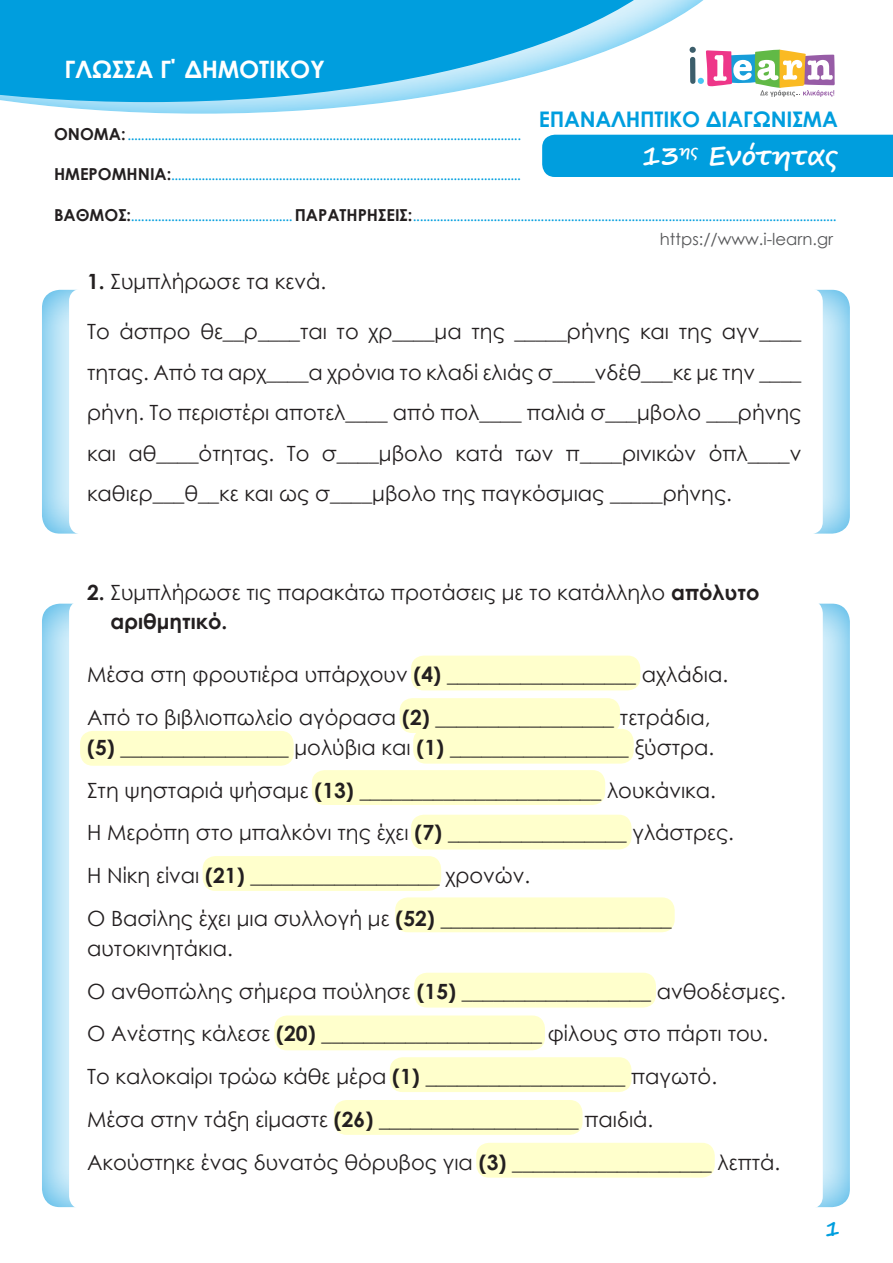
<style>
.page{position:relative;width:893px;height:1263px;background:#fff}
.page>*{position:absolute;margin:0;border:0;box-sizing:border-box;transform-origin:0 0}
.t1{font:700 26.25px "Segoe Print";letter-spacing:-.01em;color:#fff}
.t2{font:700 24px "Century Gothic";letter-spacing:-.01em;color:#fff}
.t3{font:700 21.45px "Century Gothic";letter-spacing:-.01em;color:#009ede}
.t4{font:21px/42.8px "Century Gothic";color:#231f20}
.t5{font:700 21px "Segoe Script";color:#009ede}
.t6{font:16.5px "Century Gothic";color:#57585a}
.t7{font:700 12px "Century Gothic";color:#009ede}
.s1{font-size:16.5px;color:#231f20}
.s2{font-weight:700}
</style>
<div class="page">
<div style="left:42px;top:288px;width:808px;height:246px;background:#009ede;opacity:.75"></div>
<div style="left:69px;top:288px;width:754px;height:246px;background:#fff;border-radius:13px"></div>
<div style="left:42px;top:601px;width:808px;height:606px;background:#009ede;opacity:.75"></div>
<div style="left:69px;top:600px;width:754px;height:609px;background:#fff;border-radius:13px"></div>
<svg style="left:759px;top:49px;width:76px;height:48px"></svg>
<div style="left:0;top:0;width:759px;height:116px;background:#00aeef;opacity:.75"></div>
<svg style="left:0;top:0;width:706px;height:102px"></svg>
<div style="left:542px;top:135px;width:351px;height:42px;background:#009ede"></div>
<div style="left:411px;top:656px;width:229px;height:34px;background:#ffc;border-radius:13px"></div>
<div style="left:312px;top:770px;width:293px;height:35px;background:#ffc;border-radius:13px"></div>
<div style="left:411px;top:815px;width:221px;height:34px;background:#ffc;border-radius:13px"></div>
<div style="left:203px;top:856px;width:238px;height:35px;background:#ffc;border-radius:13px"></div>
<div style="left:395px;top:897px;width:280px;height:35px;background:#ffc;border-radius:13px"></div>
<div style="left:390px;top:1057px;width:242px;height:35px;background:#ffc;border-radius:13px"></div>
<div style="left:334px;top:1100px;width:249px;height:35px;background:#ffc;border-radius:13px"></div>
<div style="left:476px;top:1143px;width:239px;height:35px;background:#ffc;border-radius:13px"></div>
<div style="left:414px;top:973px;width:242px;height:34px;background:#ffc;border-radius:13px"></div>
<div style="left:274px;top:1015px;width:271px;height:35px;background:#ffc;border-radius:13px"></div>
<div style="left:400px;top:698px;width:220px;height:35px;background:#ffc;border-radius:13px"></div>
<div style="left:413px;top:729px;width:221px;height:35px;background:#ffc;border-radius:13px"></div>
<div style="left:80px;top:731px;width:214px;height:35px;background:#ffc;border-radius:13px"></div>
<p class="t2" style="left:65px;top:51px;width:262px">ΓΛΩΣΣΑ Γ΄ ΔΗΜΟΤΙΚΟΥ</p>
<p class="t3" style="left:539px;top:103px;width:72px">Επαναλη</p>
<p class="t3" style="left:640px;top:103px;width:27px">πτικό</p>
<p class="t3" style="left:706px;top:103px;width:29px">Διαγώ</p>
<p class="t3" style="left:771px;top:103px;width:29px">νισμα</p>
<p class="t1" style="left:642px;top:131px;width:198px">13<sup>ης</sup> Ενότητας</p>
<p class="t7" style="left:54px;top:126px;width:468px"><span class="s1">ONOMA:</span> .....................................................................................................................</p>
<p class="t7" style="left:54px;top:167px;width:468px"><span class="s1">ΗΜΕΡΟΜΗΝΙΑ:</span>........................................................................................................</p>
<p class="t7" style="left:54px;top:207px;width:784px"><span class="s1">ΒΑΘΜΟΣ:</span>................................................ <span class="s1">ΠΑΡΑΤΗΡΗΣΕΙΣ:</span>..............................................................................................................................</p>
<p class="t6" style="left:660px;top:227px;width:175px">https://www.i-learn.gr</p>
<p class="t4" style="left:87px;top:259px;width:241px"><span class="s2">1.</span> Συμπλήρωσε τα κενά.</p>
<p class="t4" style="left:87px;top:311px;width:716px;line-height:40.5px;text-align:justify">Το άσπρο θε__ρ____ται το χρ____μα της _____ρήνης και της αγν____ τητας. Από τα αρχ____α χρόνια το κλαδί ελιάς σ____νδέθ___κε με την ____ ρήνη. Το περιστέρι αποτελ____ από πολ____ παλιά σ___μβολο ___ρήνης και αθ____ότητας. Το σ____μβολο κατά των π____ρινικών όπλ____ν καθιερ___θ__κε και ως σ____μβολο της παγκόσμιας _____ρήνης.</p>
<p class="t4" style="left:111px;top:578px;width:650px;line-height:28.5px;text-indent:-24px"><span class="s2">2.</span> Συμπλήρωσε τις παρακάτω προτάσεις με το κατάλληλο <span class="s2">απόλυτο αριθμητικό.</span></p>
<p class="t4" style="left:87px;top:653px;width:643px">Μέσα στη φρουτιέρα υπάρχουν <span class="s2">(4)</span> __________________ αχλάδια.<br>Από το βιβλιοπωλείο αγόρασα <span class="s2">(2)</span> _________________ τετράδια,</p>
<p class="t4" style="left:87px;top:725px;width:648px"><span class="s2">(5)</span> ________________ μολύβια και <span class="s2">(1)</span> _________________ ξύστρα.<br>Στη ψησταριά ψήσαμε <span class="s2">(13)</span> _______________________ λουκάνικα.<br>Η Μερόπη στο μπαλκόνι της έχει <span class="s2">(7)</span> _________________ γλάστρες.<br>Η Νίκη είναι <span class="s2">(21)</span> __________________ χρονών.<br>Ο Βασίλης έχει μια συλλογή με <span class="s2">(52)</span> ______________________</p>
<p class="t4" style="left:87px;top:926px;width:700px">αυτοκινητάκια.<br>Ο ανθοπώλης σήμερα πούλησε <span class="s2">(15)</span> __________________ ανθοδέσμες.<br>Ο Ανέστης κάλεσε <span class="s2">(20)</span> _____________________ φίλους στο πάρτι του.<br>Το καλοκαίρι τρώω κάθε μέρα <span class="s2">(1)</span> ___________________ παγωτό.<br>Μέσα στην τάξη είμαστε <span class="s2">(26)</span> ___________________ παιδιά.<br>Ακούστηκε ένας δυνατός θόρυβος για <span class="s2">(3)</span> ___________________ λεπτά.</p>
<p class="t5" style="left:825px;top:1212px;width:17px">1</p>
</div>
